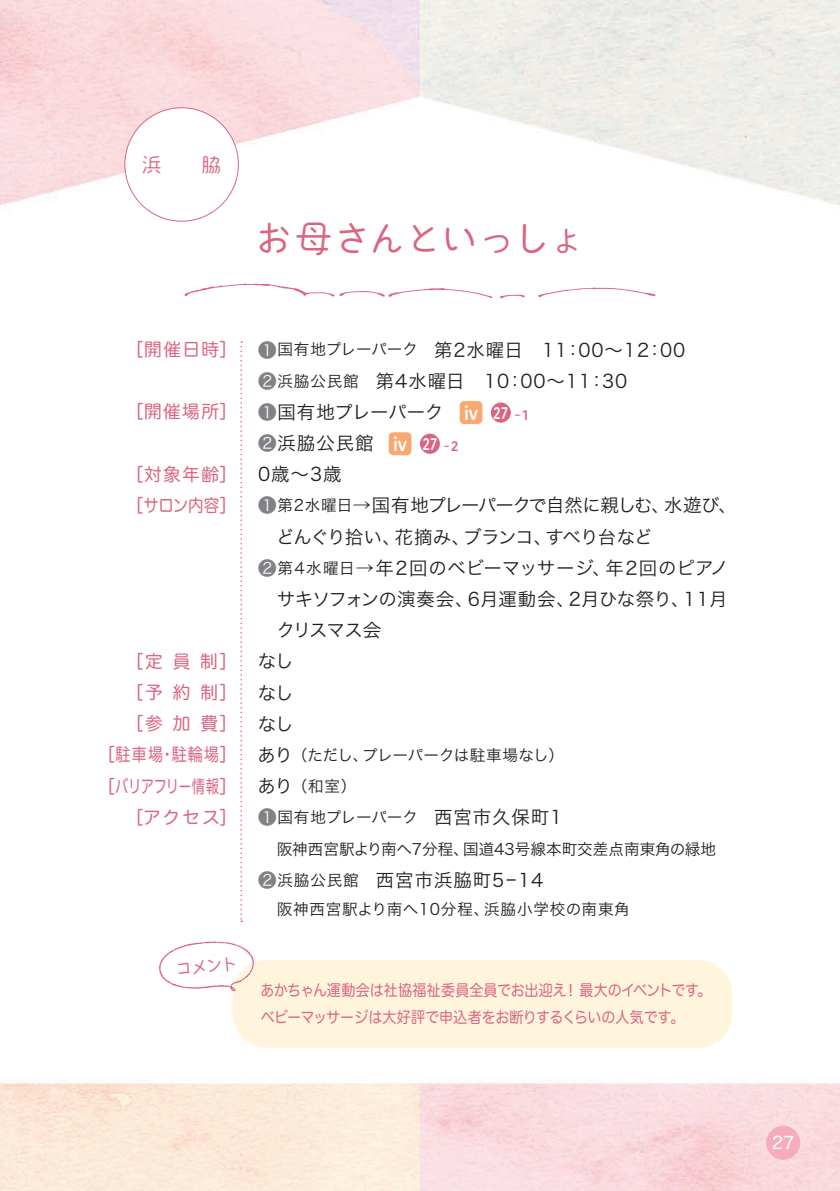
<style>
.page{position:relative;width:840px;height:1191px;background:#fff}
.page>*{position:absolute;margin:0;border:0;box-sizing:border-box;transform-origin:0 0}
.t1{font:36.8px "Marumaru Gothic 1 ALARGER";letter-spacing:-.02em;color:#db6482}
.t2{font:19.8px "Marumaru Gothic 1 ALARGER";color:#db6482}
.t3{font:18.4px "Hiragino Sans Pr 6 N W3";letter-spacing:.05em;color:#231f20}
.t4{font:18.4px "Hiragino Sans Pr 6 N W3";letter-spacing:.005em;color:#231f20}
.t5{font:18.4px "Hiragino Sans Pr 6 N W3";letter-spacing:-.055em;color:#231f20}
.t6{font:18.4px "Hiragino Sans Pr 6 N W3";letter-spacing:.03em;color:#231f20}
.t7{font:18.4px "Hiragino Sans Pr 6 N W3";letter-spacing:-.045em;color:#231f20}
.t8{font:17.8px/31.2px "Hira Maru Pro N W4";letter-spacing:.075em;color:#db6482;text-align:right}
.t9{font:17.8px/31.2px "Hira Maru Pro N W4";letter-spacing:.01em;color:#db6482}
.t10{font:17px "Marumaru Gothic 1 ALARGER";color:#db6482}
.t11{font:17px "Hira Maru Pro N W4";color:#fff}
.t12{font:15.6px "Hiragino Sans Pr 6 N W3";color:#231f20}
.t13{font:15.6px/27px "Hira Maru Pro N W4";letter-spacing:-.01em;color:#db6482;scale:.9 1}
.t14{font:15.6px "Hiragino Sans Pr 6 N W3";letter-spacing:.05em;color:#231f20}
.t15{font:15.6px "Hiragino UD Sans R Std N W6";color:#fff;scale:.8 1}
.s1{color:#808285}
.s2{font-size:15.6px}
.s3{font-size:18.4px}
.s4{font-size:18.4px;color:#808285}
</style>
<div class="page">
<img style="left:0;top:0;width:839px;height:1191px">
<div style="left:765px;top:1125px;width:34px;height:34px;background:#f7acbb;border-radius:50%"></div>
<div style="left:125px;top:108px;width:113px;height:113px;background:#fff;border-radius:50%"></div>
<svg style="left:538px;top:287px;width:117px;height:10px"></svg>
<svg style="left:184px;top:283px;width:308px;height:15px"></svg>
<svg style="left:499px;top:295px;width:25px;height:4px"></svg>
<svg style="left:240px;top:341px;width:2px;height:581px"></svg>
<div style="left:232px;top:960px;width:499px;height:87px;background:#fef5dc;border-radius:34px"></div>
<svg style="left:159px;top:941px;width:95px;height:50px"></svg>
<div style="left:459px;top:401px;width:23px;height:23px;background:#f9a86f;border-radius:5px"></div>
<div style="left:490px;top:402px;width:20px;height:21px;background:#db6482;border-radius:10px"></div>
<div style="left:388px;top:432px;width:23px;height:23px;background:#f9a86f;border-radius:5px"></div>
<div style="left:420px;top:434px;width:19px;height:20px;background:#db6482;border-radius:10px"></div>
<p class="t2" style="left:142px;top:154px;width:21px">浜</p>
<p class="t2" style="left:201px;top:154px;width:21px">脇</p>
<h1 class="t1" style="left:255px;top:220px;width:331px">お母さんといっしょ</h1>
<p class="t8" style="left:126px;top:332px;width:112px">［開催日時］</p>
<p class="t8" style="left:126px;top:395px;width:112px">［開催場所］</p>
<p class="t9" style="left:126px;top:457px;width:112px">［対象年齢］［サロン内容］</p>
<p class="t8" style="left:98px;top:644px;width:140px">［定員制］<br>［予約制］<br>［参加費］<br>［駐車場・駐輪場］［バリアフリー情報］［アクセス］</p>
<p class="t10" style="left:174px;top:960px;width:64px;rotate:-5deg">コメント</p>
<p class="t3" style="left:258px;top:333px;width:428px"><span class="s1">❶</span><span class="s2">国有地プレーパーク　</span>第2水曜日　11：00〜12：00</p>
<p class="t3" style="left:258px;top:364px;width:370px"><span class="s1">❷</span><span class="s2">浜脇公民館　</span>第4水曜日　10：00〜11：30</p>
<p class="t4" style="left:258px;top:395px;width:187px"><span class="s1">❶</span>国有地プレーパーク</p>
<p class="t4" style="left:258px;top:427px;width:117px"><span class="s1">❷</span>浜脇公民館</p>
<p class="t4" style="left:258px;top:458px;width:85px">0歳〜3歳</p>
<p class="t5" style="left:258px;top:489px;width:480px"><span class="s1">❶</span><span class="s2">第2水曜日</span>→国有地プレーパークで自然に親しむ、水遊び、</p>
<p class="t7" style="left:276px;top:520px;width:378px">どんぐり拾い、花摘み、ブランコ、すべり台など</p>
<p class="t6" style="left:258px;top:551px;width:471px"><span class="s1">❷</span><span class="s2">第4水曜日</span>→年2回のベビーマッサージ、年2回のピアノ</p>
<p class="t4" style="left:277px;top:583px;width:452px">サキソフォンの演奏会、6月運動会、2月ひな祭り、11月</p>
<p class="t4" style="left:276px;top:614px;width:106px">クリスマス会</p>
<p class="t4" style="left:257px;top:645px;width:37px">なし</p>
<p class="t4" style="left:257px;top:676px;width:37px">なし</p>
<p class="t4" style="left:257px;top:707px;width:37px">なし</p>
<p class="t12" style="left:257px;top:741px;width:308px"><span class="s3">あり</span> （ただし、プレーパークは駐車場なし）</p>
<p class="t12" style="left:257px;top:772px;width:100px"><span class="s3">あり</span> （和室）</p>
<p class="t12" style="left:258px;top:803px;width:305px"><span class="s4">❶</span>国有地プレーパーク　<span class="s3">西宮市久保町1</span></p>
<p class="t12" style="left:276px;top:834px;width:440px">阪神西宮駅より南へ7分程、国道43号線本町交差点南東角の緑地</p>
<p class="t3" style="left:258px;top:863px;width:286px"><span class="s1">❷</span><span class="s2">浜脇公民館　</span>西宮市浜脇町5－14</p>
<p class="t14" style="left:276px;top:895px;width:354px">阪神西宮駅より南へ10分程、浜脇小学校の南東角</p>
<p class="t15" style="left:461px;top:401px;width:86px"><span class="s3">ⅳ</span> 27 <sub>－1</sub></p>
<p class="t15" style="left:390px;top:432px;width:86px"><span class="s3">ⅳ</span> 27 <sub>－2</sub></p>
<p class="t13" style="left:260px;top:976px;width:502px">あかちゃん運動会は社協福祉委員全員でお出迎え！最大のイベントです。ベビーマッサージは大好評で申込者をお断りするくらいの人気です。</p>
<p class="t11" style="left:771px;top:1128px;width:24px">27</p>
</div>
